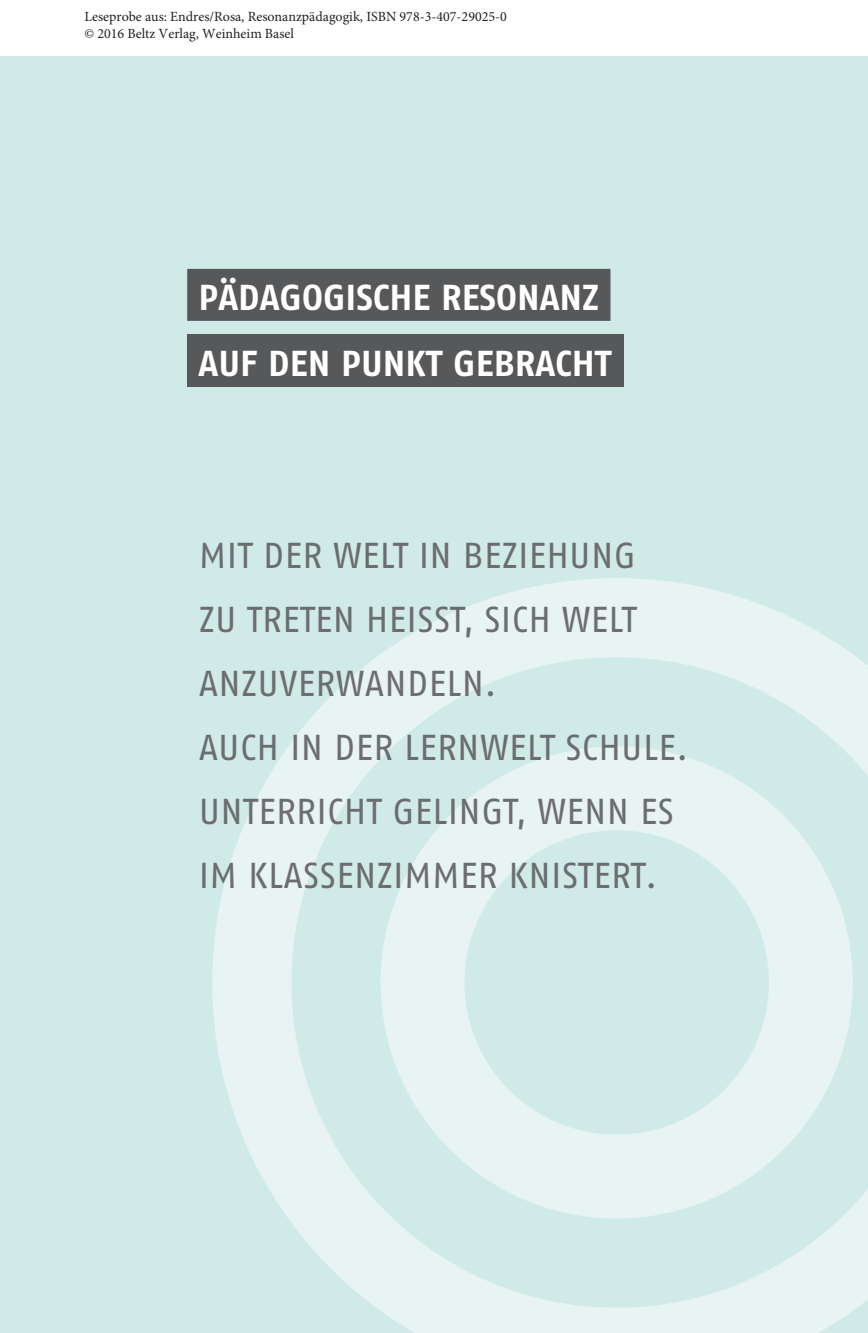
<style>
.page{position:relative;width:868px;height:1333px;background:#fff}
.page>*{position:absolute;margin:0;border:0;box-sizing:border-box;transform-origin:0 0}
.t1{font:36px/64px "Fago OT";letter-spacing:.01em;color:#6c6d70}
.t2{font:700 36px/66px "Fago No";color:#fff}
.t3{font:14px/17px "Minion Pro";color:#231f20}
</style>
<div class="page">
<div style="left:0;top:57px;width:867px;height:1275px;background:#d0ebe7"></div>
<svg style="left:212px;top:578px;width:645px;height:754px;fill:#e7f4f3"></svg>
<svg style="left:291px;top:657px;width:576px;height:650px"></svg>
<div style="left:380px;top:746px;width:472px;height:472px;background:#e7f4f3;border-radius:50%"></div>
<div style="left:464px;top:830px;width:304px;height:304px;background:#d0ebe7;border-radius:50%"></div>
<div style="left:187px;top:334px;width:437px;height:52px;background:#57585a"></div>
<div style="left:187px;top:269px;width:423px;height:52px;background:#57585a"></div>
<p class="t3" style="left:84px;top:10px;width:424px">Leseprobe aus: Endres/Rosa, Resonanzpädagogik, ISBN 978-3-407-29025-0 © 2016 Beltz Verlag, Weinheim Basel</p>
<p class="t2" style="left:198px;top:263px;width:414px">PÄDAGOGISCHE RESONANZ<br>AUF DEN PUNKT GEBRACHT</p>
<p class="t1" style="left:199px;top:523px;width:491px">MIT DER WELT IN BEZIEHUNG<br>ZU TRETEN HEISST, SICH WELT<br>ANZUVERWANDELN.<br>AUCH IN DER LERNWELT SCHULE.<br>UNTERRICHT GELINGT, WENN ES<br>IM KLASSENZIMMER KNISTERT.</p>
</div>
